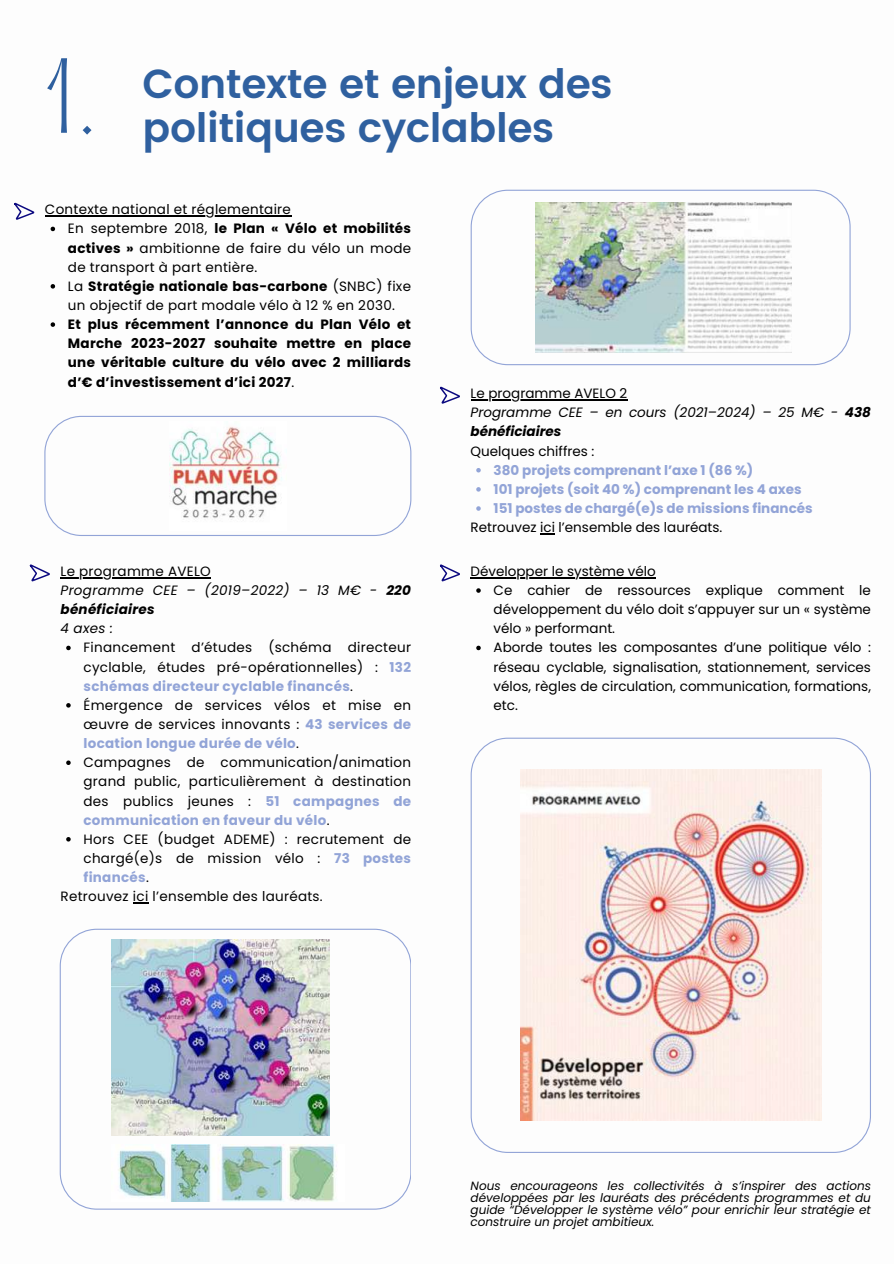
<style>
.page{position:relative;width:894px;height:1264px;background:#fff}
.page>*{position:absolute;margin:0;border:0;box-sizing:border-box;transform-origin:0 0}
.t1{font:300 93.15px "Hatton";color:#2f609f}
.t2{font:600 40.5px "Poppins";letter-spacing:-.01em;color:#2f609f}
.t3{font:13.5px/19.2px "Poppins";letter-spacing:.02em;color:#000}
.t4{font:13.5px/19.2px "Poppins";color:#000}
.t5{font:700 13.5px/19.2px "Poppins";letter-spacing:.02em;color:#000;text-align:justify}
.t6{font:700 13.5px/19.2px "Poppins";color:#92a4d7}
.t7{font:700 13.5px "Poppins";letter-spacing:.02em;color:#92a4d7}
.t8{font:italic 13.5px/19.2px "Poppins";color:#000}
.t9{font:italic 13.5px/19.2px "Poppins";letter-spacing:.02em;color:#000}
.t10{font:italic 12px/12px "Poppins";color:#000;text-align:justify}
.s1{font-weight:700}
.s2{font-weight:400}
.s3{font-style:normal}
.s4{font-weight:700;color:#92a4d7}
.s5{font-weight:400;color:#000}
</style>
<div class="page">
<svg style="left:44px;top:416px;width:367px;height:120px"></svg>
<img style="left:169px;top:421px;width:117px;height:109px">
<svg style="left:60px;top:928px;width:351px;height:281px"></svg>
<svg style="left:470px;top:190px;width:380px;height:175px"></svg>
<img style="left:536px;top:202px;width:255px;height:150px">
<svg style="left:14px;top:202px;width:20px;height:18px"></svg>
<hr style="left:45px;top:215px;width:246px;height:1px;background:#000">
<svg style="left:51px;top:227px;width:4px;height:4px"></svg>
<svg style="left:51px;top:284px;width:4px;height:4px"></svg>
<svg style="left:51px;top:322px;width:4px;height:5px"></svg>
<svg style="left:440px;top:386px;width:19px;height:18px"></svg>
<svg style="left:29px;top:564px;width:21px;height:17px"></svg>
<hr style="left:61px;top:577px;width:150px;height:1px;background:#000">
<svg style="left:66px;top:645px;width:5px;height:5px"></svg>
<svg style="left:66px;top:703px;width:5px;height:4px"></svg>
<svg style="left:66px;top:760px;width:5px;height:5px"></svg>
<svg style="left:66px;top:837px;width:5px;height:4px"></svg>
<svg style="left:133px;top:902px;width:16px;height:1px"></svg>
<svg style="left:440px;top:564px;width:19px;height:17px"></svg>
<hr style="left:470px;top:577px;width:185px;height:1px;background:#000">
<svg style="left:476px;top:588px;width:4px;height:5px"></svg>
<svg style="left:476px;top:645px;width:4px;height:5px"></svg>
<svg style="left:470px;top:737px;width:400px;height:415px"></svg>
<img style="left:520px;top:769px;width:300px;height:351px">
<img style="left:111px;top:939px;width:218px;height:196px">
<img style="left:111px;top:1144px;width:233px;height:57px">
<hr style="left:470px;top:399px;width:157px;height:1px;background:#000">
<svg style="left:476px;top:468px;width:4px;height:4px"></svg>
<svg style="left:476px;top:487px;width:4px;height:4px"></svg>
<svg style="left:476px;top:506px;width:4px;height:5px"></svg>
<svg style="left:540px;top:533px;width:15px;height:1px"></svg>
<h1 class="t1" style="left:44px;top:53px;width:55px">1.</h1>
<h2 class="t2" style="left:143px;top:60px;width:471px">Contexte et enjeux des</h2>
<h2 class="t2" style="left:143px;top:104px;width:413px">politiques cyclables</h2>
<p class="t3" style="left:68px;top:200px;width:344px;text-indent:-23px">Contexte national et réglementaire<br>En septembre 2018, <span class="s1">le Plan « Vélo et mobilités actives »</span> ambitionne de faire du vélo un mode de transport à part entière.<br>La <span class="s1">Stratégie nationale bas-carbone</span> (SNBC) fixe un objectif de part modale vélo à 12 % en 2030.</p>
<p class="t5" style="left:68px;top:315px;width:344px">Et plus récemment l’annonce du Plan Vélo et Marche 2023-2027 souhaite mettre en place une véritable culture du vélo avec 2 milliards d’€ d’investissement d’ici 2027<span class="s2">.</span></p>
<p class="t9" style="left:61px;top:561px;width:352px"><span class="s3">Le programme AVELO<br></span>Programme CEE – (2019–2022) – 13 M€ - <span class="s1">220 bénéficiaires</span></p>
<p class="t8" style="left:61px;top:619px;width:54px">4 axes :</p>
<p class="t3" style="left:83px;top:638px;width:329px">Financement d’études (schéma directeur</p>
<p class="t3" style="left:83px;top:657px;width:329px">cyclable, études pré-opérationnelles) : <span class="s4">132</span></p>
<p class="t7" style="left:83px;top:676px;width:271px">schémas directeur cyclable financés<span class="s5">.</span></p>
<p class="t3" style="left:83px;top:695px;width:329px">Émergence de services vélos et mise en</p>
<p class="t3" style="left:83px;top:714px;width:329px">œuvre de services innovants : <span class="s4">43 services de</span></p>
<p class="t7" style="left:83px;top:734px;width:217px">location longue durée de vélo<span class="s5">.</span></p>
<p class="t3" style="left:83px;top:753px;width:329px">Campagnes de communication/animation</p>
<p class="t3" style="left:83px;top:772px;width:329px">grand public, particulièrement à destination</p>
<p class="t3" style="left:83px;top:791px;width:329px">des publics jeunes : <span class="s4">51 campagnes de</span></p>
<p class="t7" style="left:83px;top:810px;width:247px">communication en faveur du vélo<span class="s5">.</span></p>
<p class="t3" style="left:83px;top:829px;width:329px">Hors CEE (budget ADEME) : recrutement de</p>
<p class="t3" style="left:83px;top:848px;width:329px">chargé(e)s de mission vélo : <span class="s4">73 postes</span></p>
<p class="t7" style="left:83px;top:867px;width:67px">financés<span class="s5">.</span></p>
<p class="t3" style="left:61px;top:886px;width:264px">Retrouvez ici l’ensemble des lauréats.</p>
<p class="t8" style="left:470px;top:384px;width:402px"><span class="s3">Le programme AVELO 2<br></span>Programme CEE – en cours (2021–2024) – 25 M€ - <span class="s1">438 bénéficiaires</span></p>
<p class="t4" style="left:470px;top:441px;width:125px">Quelques chiffres :</p>
<p class="t6" style="left:493px;top:460px;width:320px">380 projets comprenant l’axe 1 (86 %)<br>101 projets (soit 40 %) comprenant les 4 axes<br>151 postes de chargé(e)s de missions financés</p>
<p class="t4" style="left:470px;top:518px;width:253px">Retrouvez ici l’ensemble des lauréats.</p>
<p class="t4" style="left:493px;top:561px;width:379px;text-indent:-23px">Développer le système vélo<br>Ce cahier de ressources explique comment le développement du vélo doit s’appuyer sur un « système vélo » performant.<br>Aborde toutes les composantes d’une politique vélo : réseau cyclable, signalisation, stationnement, services vélos, règles de circulation, communication, formations, etc.</p>
<p class="t10" style="left:470px;top:1180px;width:402px">Nous encourageons les collectivités à s’inspirer des actions développées par les lauréats des précédents programmes et du guide “Développer le système vélo” pour enrichir leur stratégie et construire un projet ambitieux.</p>
</div>
